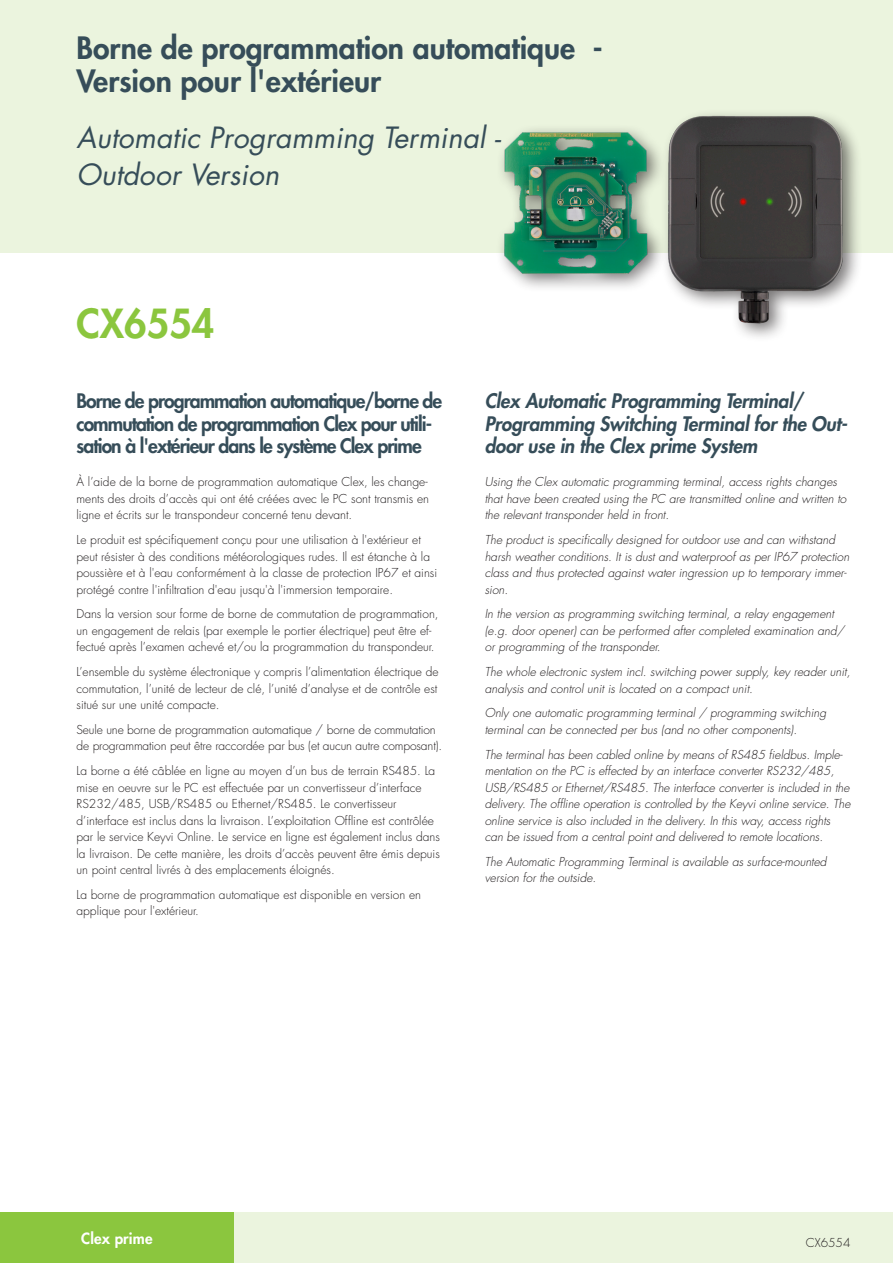
<style>
.page{position:relative;width:893px;height:1263px;background:#fff}
.page>*{position:absolute;margin:0;border:0;box-sizing:border-box;transform-origin:0 0}
.t1{font:800 39px "Futura Std";color:#8bc63e}
.t2{font:800 30px "Futura Std";color:#364d59}
.t3{font:italic 28.5px "Futura Std";color:#364d59}
.Body{font:800 19.5px/22.5px "Futura Std";letter-spacing:-.05em;color:#364d59}
.Body-2{font:italic 800 19.5px/22.5px "Futura Std";letter-spacing:-.01em;color:#364d59}
.t4{font:800 15px "Futura Std";letter-spacing:.01em;color:#fff}
.Body-3{font:300 12px/16.5px "Futura Std";color:#231f20}
.Body-4{font:italic 300 12px/16.5px "Futura Std";color:#231f20}
</style>
<div class="page">
<div style="left:0;top:1212px;width:893px;height:51px;background:#ebf4de"></div>
<div style="left:0;top:1212px;width:234px;height:51px;background:#8bc63e"></div>
<div style="left:0;top:0;width:893px;height:253px;background:#ebf4de"></div>
<div style="left:661px;top:108px;width:201px;height:234px;background:#231f20;opacity:.6"></div>
<img style="left:666px;top:113px;width:183px;height:213px">
<div style="left:496px;top:124px;width:170px;height:169px;background:#231f20;opacity:.6"></div>
<img style="left:502px;top:131px;width:146px;height:143px">
<p class="t2" style="left:77px;top:29px;width:527px">Borne de programmation automatique -</p>
<p class="t2" style="left:77px;top:62px;width:306px">Version pour l'extérieur</p>
<p class="t3" style="left:77px;top:120px;width:425px">Automatic Programming Terminal -</p>
<p class="t3" style="left:77px;top:156px;width:204px">Outdoor Version</p>
<p class="t1" style="left:77px;top:299px;width:139px">CX6554</p>
<p class="Body" style="left:77px;top:390px;width:367px">Borne de programmation automatique/borne de commutation de programmation Clex pour utili&shy;sation à l'extérieur dans le système Clex prime</p>
<p class="Body-3" style="left:77px;top:474px;width:354px;text-align:justify">À l’aide de la borne de programmation automatique Clex, les change&shy;ments des droits d’accès qui ont été créées avec le PC sont transmis en ligne et écrits sur le transpondeur concerné tenu devant.</p>
<p class="Body-3" style="left:77px;top:532px;width:362px">Le produit est spécifiquement conçu pour une utilisation à l'extérieur et peut résister à des conditions météorologiques rudes. Il est étanche à la poussière et à l'eau conformément à la classe de protection IP67 et ainsi protégé contre l'infiltration d'eau jusqu'à l'immersion temporaire.</p>
<p class="Body-3" style="left:77px;top:606px;width:364px">Dans la version sour forme de borne de commutation de programmation, un engagement de relais (par exemple le portier électrique) peut être ef&shy;fectué après l’examen achevé et/ou la programmation du transpondeur.</p>
<p class="Body-3" style="left:77px;top:664px;width:364px;text-align:justify">L’ensemble du système électronique y compris l’alimentation électrique de commutation, l’unité de lecteur de clé, l’unité d’analyse et de contrôle est situé sur une unité compacte.</p>
<p class="Body-3" style="left:77px;top:722px;width:367px">Seule une borne de programmation automatique / borne de commutation de programmation peut être raccordée par bus (et aucun autre composant).</p>
<p class="Body-3" style="left:77px;top:763px;width:365px">La borne a été câblée en ligne au moyen d’un bus de terrain RS485. La mise en oeuvre sur le PC est effectuée par un convertisseur d’interface RS232/485, USB/RS485 ou Ethernet/RS485. Le convertisseur d’interface est inclus dans la livraison. L’exploitation Offline est contrôlée par le service Keyvi Online. Le service en ligne est également inclus dans la livraison. De cette manière, les droits d’accès peuvent être émis depuis un point central livrés à des emplacements éloignés.</p>
<p class="Body-3" style="left:77px;top:887px;width:346px">La borne de programmation automatique est disponible en version en applique pour l'extérieur.</p>
<p class="Body-2" style="left:485px;top:390px;width:364px">Clex Automatic Programming Terminal/<br>Programming Switching Terminal for the Out&shy;door use in the Clex prime System</p>
<p class="Body-4" style="left:485px;top:474px;width:363px">Using the Clex automatic programming terminal, access rights changes that have been created using the PC are transmitted online and written to the relevant transponder held in front.</p>
<p class="Body-4" style="left:485px;top:532px;width:366px">The product is specifically designed for outdoor use and can withstand harsh weather conditions. It is dust and waterproof as per IP67 protection class and thus protected against water ingression up to temporary immer&shy;sion.</p>
<p class="Body-4" style="left:485px;top:606px;width:361px">In the version as programming switching terminal, a relay engagement (e.g. door opener) can be performed after completed examination and/ or programming of the transponder.</p>
<p class="Body-4" style="left:485px;top:664px;width:367px">The whole electronic system incl. switching power supply, key reader unit, analysis and control unit is located on a compact unit.</p>
<p class="Body-4" style="left:485px;top:705px;width:343px">Only one automatic programming terminal / programming switching terminal can be connected per bus (and no other components).</p>
<p class="Body-4" style="left:485px;top:746px;width:367px">The terminal has been cabled online by means of RS485 fieldbus. Imple&shy;mentation on the PC is effected by an interface converter RS232/485, USB/RS485 or Ethernet/RS485. The interface converter is included in the delivery. The offline operation is controlled by the Keyvi online service. The online service is also included in the delivery. In this way, access rights can be issued from a central point and delivered to remote locations.</p>
<p class="Body-4" style="left:485px;top:854px;width:343px">The Automatic Programming Terminal is available as surface-mounted version for the outside.</p>
<p class="t4" style="left:81px;top:1228px;width:73px">Clex prime</p>
<p class="Body-3" style="left:806px;top:1235px;width:46px">CX6554</p>
</div>
